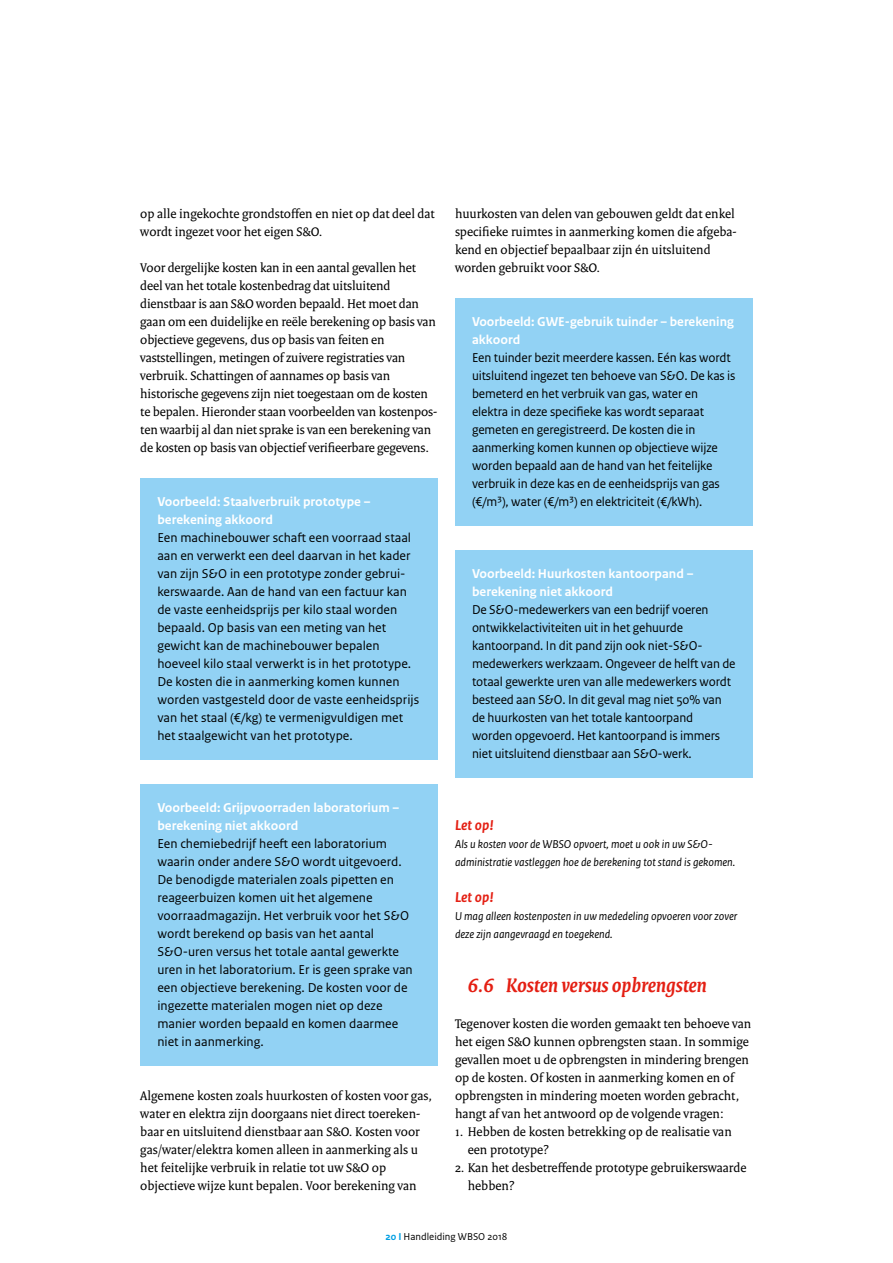
<style>
.page{position:relative;width:893px;height:1263px;background:#fff}
.page>*{position:absolute;margin:0;border:0;box-sizing:border-box;transform-origin:0 0}
.t1{font:italic 700 21px "Rijksoverheid Serif";color:#e41f13}
.t2{font:italic 700 15px "Rijksoverheid Sans Text";color:#e41f13}
.t3{font:13.5px/18px "Rijksoverheid Sans Text";color:#000}
.t4{font:13.5px/18px "Rijksoverheid Serif";color:#000}
.t5{font:700 13.5px/18px "Rijksoverheid Sans Text";color:#fff}
.t6{font:italic 12px/18px "Rijksoverheid Sans Text";color:#000}
.t7{font:10.5px "Rijksoverheid Sans Text";color:#000}
.s1{font-weight:700;color:#009fe3}
</style>
<div class="page">
<div style="left:140px;top:478px;width:298px;height:48px;background:#92d2f4"></div>
<div style="left:140px;top:514px;width:298px;height:245px;background:#92d2f4"></div>
<div style="left:140px;top:784px;width:298px;height:48px;background:#92d2f4"></div>
<div style="left:140px;top:820px;width:298px;height:245px;background:#92d2f4"></div>
<div style="left:455px;top:298px;width:298px;height:48px;background:#92d2f4"></div>
<div style="left:455px;top:334px;width:298px;height:191px;background:#92d2f4"></div>
<div style="left:455px;top:550px;width:298px;height:48px;background:#92d2f4"></div>
<div style="left:455px;top:586px;width:298px;height:191px;background:#92d2f4"></div>
<p class="t4" style="left:140px;top:204px;width:296px">op alle ingekochte grondstoffen en niet op dat deel dat wordt ingezet voor het eigen S&amp;O.</p>
<p class="t4" style="left:140px;top:258px;width:298px">Voor dergelijke kosten kan in een aantal gevallen het deel van het totale kostenbedrag dat uitsluitend dienstbaar is aan S&amp;O worden bepaald. Het moet dan gaan om een duidelijke en reële berekening op basis van objectieve gegevens, dus op basis van feiten en vaststellingen, metingen of zuivere registraties van verbruik. Schattingen of aannames op basis van historische gegevens zijn niet toegestaan om de kosten te bepalen. Hieronder staan voorbeelden van kostenpos&shy;ten waarbij al dan niet sprake is van een berekening van de kosten op basis van objectief verifieerbare gegevens.</p>
<p class="t5" style="left:157px;top:493px;width:215px">Voorbeeld: Staalverbruik prototype – berekening akkoord</p>
<p class="t3" style="left:157px;top:529px;width:263px">Een machinebouwer schaft een voorraad staal aan en verwerkt een deel daarvan in het kader van zijn S&amp;O in een prototype zonder gebrui&shy;kerswaarde. Aan de hand van een factuur kan de vaste eenheidsprijs per kilo staal worden bepaald. Op basis van een meting van het gewicht kan de machinebouwer bepalen hoeveel kilo staal verwerkt is in het prototype.<br>De kosten die in aanmerking komen kunnen worden vastgesteld door de vaste eenheidsprijs van het staal (€/kg) te vermenigvuldigen met het staalgewicht van het prototype.</p>
<p class="t5" style="left:157px;top:799px;width:243px">Voorbeeld: Grijpvoorraden laboratorium – berekening niet akkoord</p>
<p class="t3" style="left:157px;top:835px;width:257px">Een chemiebedrijf heeft een laboratorium waarin onder andere S&amp;O wordt uitgevoerd.<br>De benodigde materialen zoals pipetten en reageerbuizen komen uit het algemene voorraadmagazijn. Het verbruik voor het S&amp;O wordt berekend op basis van het aantal S&amp;O-uren versus het totale aantal gewerkte uren in het laboratorium. Er is geen sprake van een objectieve berekening. De kosten voor de ingezette materialen mogen niet op deze manier worden bepaald en komen daarmee niet in aanmerking.</p>
<p class="t4" style="left:140px;top:1086px;width:293px">Algemene kosten zoals huurkosten of kosten voor gas, water en elektra zijn doorgaans niet direct toereken&shy;baar en uitsluitend dienstbaar aan S&amp;O. Kosten voor gas/water/elektra komen alleen in aanmerking als u het feitelijke verbruik in relatie tot uw S&amp;O op objectieve wijze kunt bepalen. Voor berekening van</p>
<p class="t4" style="left:455px;top:204px;width:283px">huurkosten van delen van gebouwen geldt dat enkel specifieke ruimtes in aanmerking komen die afgeba&shy;kend en objectief bepaalbaar zijn én uitsluitend worden gebruikt voor S&amp;O.</p>
<p class="t5" style="left:472px;top:313px;width:263px">Voorbeeld: GWE-gebruik tuinder – berekening akkoord</p>
<p class="t3" style="left:472px;top:349px;width:265px">Een tuinder bezit meerdere kassen. Eén kas wordt uitsluitend ingezet ten behoeve van S&amp;O. De kas is bemeterd en het verbruik van gas, water en elektra in deze specifieke kas wordt separaat gemeten en geregistreerd. De kosten die in aanmerking komen kunnen op objectieve wijze worden bepaald aan de hand van het feitelijke verbruik in deze kas en de eenheidsprijs van gas (€/m³), water (€/m³) en elektriciteit (€/kWh).</p>
<p class="t5" style="left:472px;top:565px;width:223px">Voorbeeld: Huurkosten kantoorpand – berekening niet akkoord</p>
<p class="t3" style="left:472px;top:601px;width:265px">De S&amp;O-medewerkers van een bedrijf voeren ontwikkelactiviteiten uit in het gehuurde kantoorpand. In dit pand zijn ook niet-S&amp;O&shy;medewerkers werkzaam. Ongeveer de helft van de totaal gewerkte uren van alle medewerkers wordt besteed aan S&amp;O. In dit geval mag niet 50% van de huurkosten van het totale kantoorpand worden opgevoerd. Het kantoorpand is immers niet uitsluitend dienstbaar aan S&amp;O-werk.</p>
<p class="t2" style="left:455px;top:816px;width:40px">Let op!</p>
<p class="t6" style="left:455px;top:835px;width:282px">Als u kosten voor de WBSO opvoert, moet u ook in uw S&amp;O&shy;administratie vastleggen hoe de berekening tot stand is gekomen.</p>
<p class="t2" style="left:455px;top:888px;width:40px">Let op!</p>
<p class="t6" style="left:455px;top:907px;width:284px">U mag alleen kostenposten in uw mededeling opvoeren voor zover deze zijn aangevraagd en toegekend.</p>
<h1 class="t1" style="left:468px;top:972px;width:241px">6.6 Kosten versus opbrengsten</h1>
<p class="t4" style="left:455px;top:1014px;width:298px">Tegenover kosten die worden gemaakt ten behoeve van het eigen S&amp;O kunnen opbrengsten staan. In sommige gevallen moet u de opbrengsten in mindering brengen op de kosten. Of kosten in aanmerking komen en of opbrengsten in mindering moeten worden gebracht, hangt af van het antwoord op de volgende vragen:</p>
<p class="t4" style="left:468px;top:1122px;width:265px;text-indent:-13px">1. Hebben de kosten betrekking op de realisatie van een prototype?</p>
<p class="t4" style="left:468px;top:1158px;width:280px;text-indent:-13px">2. Kan het desbetreffende prototype gebruikerswaarde hebben?</p>
<p class="t7" style="left:385px;top:1231px;width:124px"><span class="s1">20 I</span> Handleiding WBSO 2018</p>
</div>
